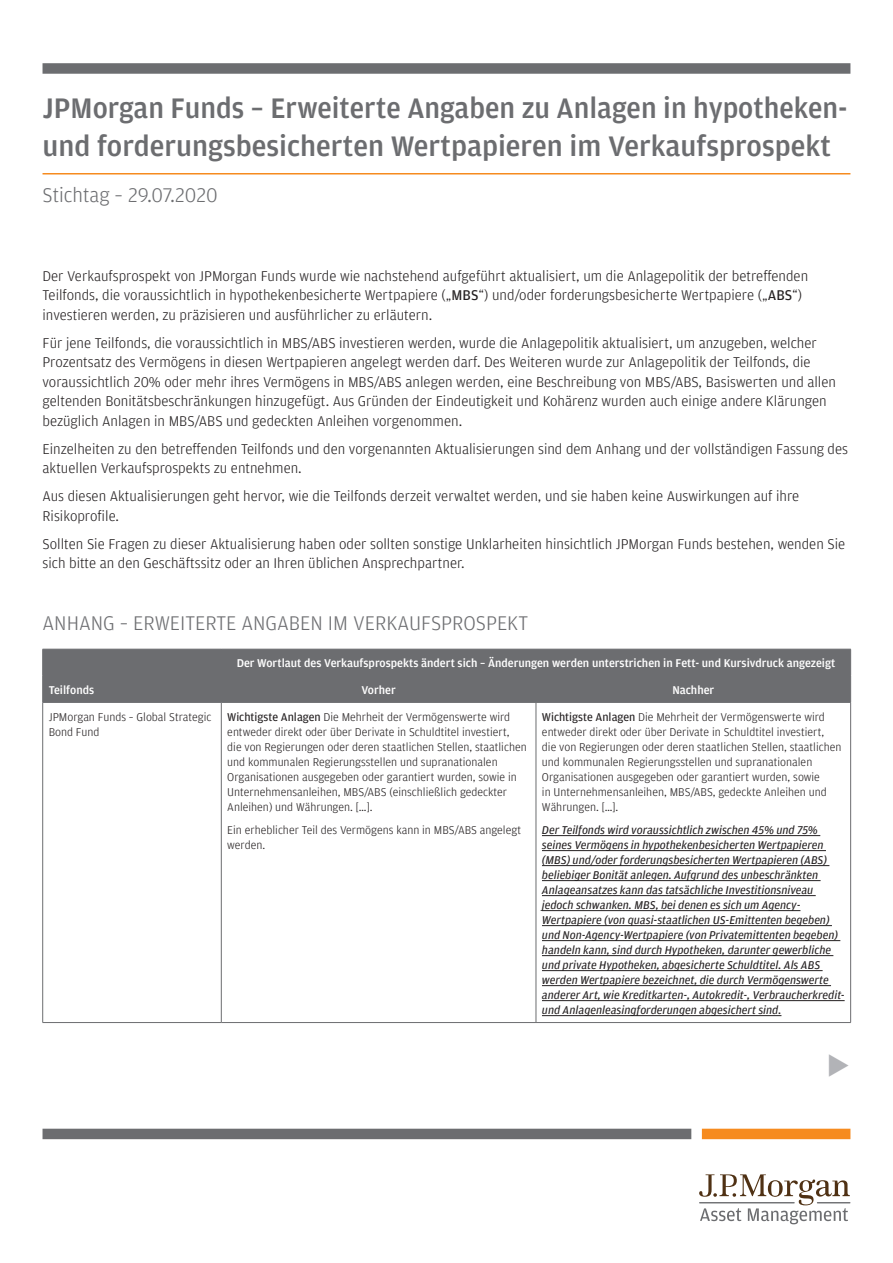
<style>
.page{position:relative;width:893px;height:1263px;background:#fff}
.page>*{position:absolute;margin:0;border:0;box-sizing:border-box;transform-origin:0 0}
.t1{font:500 30px/37.5px "Amplitude";color:#6c6d70}
.Title_Subhead{font:300 21px "Amplitude";color:#6c6d70}
.Body_copy{font:300 15px/19.5px "Amplitude";color:#231f20}
.Table_text{font:300 12px/15px "Amplitude";color:#231f20}
.Table_text-2{font:italic 12px/15px "Amplitude";color:#231f20}
.Table_text-3{font:500 12px "Amplitude";color:#fff}
.s1{font-weight:400}
</style>
<div class="page">
<div style="left:43px;top:63px;width:807px;height:11px;background:#6c6d70"></div>
<div style="left:42px;top:649px;width:809px;height:53px;background:#6c6d70"></div>
<hr style="left:43px;top:702px;width:178px;height:1px;background:#6c6d70">
<hr style="left:42px;top:702px;width:1px;height:320px;background:#6c6d70">
<hr style="left:221px;top:702px;width:315px;height:1px;background:#6c6d70">
<hr style="left:221px;top:702px;width:1px;height:320px;background:#6c6d70">
<hr style="left:536px;top:702px;width:315px;height:1px;background:#6c6d70">
<hr style="left:536px;top:702px;width:1px;height:320px;background:#6c6d70">
<hr style="left:850px;top:702px;width:1px;height:320px;background:#6c6d70">
<hr style="left:43px;top:1022px;width:178px;height:1px;background:#6c6d70">
<hr style="left:221px;top:1022px;width:315px;height:1px;background:#6c6d70">
<hr style="left:536px;top:1022px;width:315px;height:1px;background:#6c6d70">
<hr style="left:542px;top:835px;width:278px;height:1px;background:#231f20">
<hr style="left:542px;top:850px;width:284px;height:1px;background:#231f20">
<hr style="left:542px;top:865px;width:287px;height:1px;background:#231f20">
<hr style="left:542px;top:880px;width:279px;height:1px;background:#231f20">
<hr style="left:542px;top:895px;width:274px;height:1px;background:#231f20">
<hr style="left:542px;top:910px;width:258px;height:1px;background:#231f20">
<hr style="left:542px;top:925px;width:290px;height:1px;background:#231f20">
<hr style="left:542px;top:940px;width:298px;height:1px;background:#231f20">
<hr style="left:542px;top:955px;width:291px;height:1px;background:#231f20">
<hr style="left:542px;top:970px;width:281px;height:1px;background:#231f20">
<hr style="left:542px;top:985px;width:289px;height:1px;background:#231f20">
<hr style="left:542px;top:1000px;width:303px;height:1px;background:#231f20">
<hr style="left:542px;top:1015px;width:239px;height:1px;background:#231f20">
<hr style="left:43px;top:173px;width:807px;height:1px;background:#f68b1f">
<div style="left:43px;top:1129px;width:648px;height:10px;background:#6c6d70"></div>
<div style="left:702px;top:1129px;width:148px;height:10px;background:#f68b1f"></div>
<svg style="left:699px;top:1174px;width:151px;height:50px"></svg>
<p class="t1" style="left:43px;top:89px;width:806px">JPMorgan Funds – Erweiterte Angaben zu Anlagen in hypotheken&shy;und forderungsbesicherten Wertpapieren im Verkaufsprospekt</p>
<p class="Title_Subhead" style="left:43px;top:182px;width:177px">Stichtag – 29.07.2020</p>
<p class="Body_copy" style="left:43px;top:265px;width:767px">Der Verkaufsprospekt von JPMorgan Funds wurde wie nachstehend aufgeführt aktualisiert, um die Anlagepolitik der betreffenden<br>Teilfonds, die voraussichtlich in hypothekenbesicherte Wertpapiere („<span class="s1">MBS</span>“) und/oder forderungsbesicherte Wertpapiere („<span class="s1">ABS</span>“) investieren werden, zu präzisieren und ausführlicher zu erläutern.</p>
<p class="Body_copy" style="left:43px;top:332px;width:795px">Für jene Teilfonds, die voraussichtlich in MBS/ABS investieren werden, wurde die Anlagepolitik aktualisiert, um anzugeben, welcher Prozentsatz des Vermögens in diesen Wertpapieren angelegt werden darf. Des Weiteren wurde zur Anlagepolitik der Teilfonds, die voraussichtlich 20% oder mehr ihres Vermögens in MBS/ABS anlegen werden, eine Beschreibung von MBS/ABS, Basiswerten und allen geltenden Bonitätsbeschränkungen hinzugefügt. Aus Gründen der Eindeutigkeit und Kohärenz wurden auch einige andere Klärungen bezüglich Anlagen in MBS/ABS und gedeckten Anleihen vorgenommen.</p>
<p class="Body_copy" style="left:43px;top:438px;width:807px">Einzelheiten zu den betreffenden Teilfonds und den vorgenannten Aktualisierungen sind dem Anhang und der vollständigen Fassung des aktuellen Verkaufsprospekts zu entnehmen.</p>
<p class="Body_copy" style="left:43px;top:486px;width:758px">Aus diesen Aktualisierungen geht hervor, wie die Teilfonds derzeit verwaltet werden, und sie haben keine Auswirkungen auf ihre<br>Risikoprofile.</p>
<p class="Body_copy" style="left:43px;top:533px;width:804px">Sollten Sie Fragen zu dieser Aktualisierung haben oder sollten sonstige Unklarheiten hinsichtlich JPMorgan Funds bestehen, wenden Sie sich bitte an den Geschäftssitz oder an Ihren üblichen Ansprechpartner.</p>
<p class="Title_Subhead" style="left:43px;top:610px;width:487px">ANHANG – ERWEITERTE ANGABEN IM VERKAUFSPROSPEKT</p>
<p class="Table_text-3" style="left:49px;top:682px;width:47px">Teilfonds</p>
<p class="Table_text-3" style="left:237px;top:656px;width:600px">Der Wortlaut des Verkaufsprospekts ändert sich – Änderungen werden unterstrichen in Fett- und Kursivdruck angezeigt</p>
<p class="Table_text-3" style="left:361px;top:682px;width:36px">Vorher</p>
<p class="Table_text-3" style="left:672px;top:682px;width:43px">Nachher</p>
<p class="Table_text" style="left:49px;top:709px;width:164px">JPMorgan Funds – Global Strategic<br>Bond Fund</p>
<p class="Table_text" style="left:227px;top:709px;width:301px"><span class="s1">Wichtigste Anlagen</span> Die Mehrheit der Vermögenswerte wird entweder direkt oder über Derivate in Schuldtitel investiert, die von Regierungen oder deren staatlichen Stellen, staatlichen und kommunalen Regierungsstellen und supranationalen Organisationen ausgegeben oder garantiert wurden, sowie in Unternehmensanleihen, MBS/ABS (einschließlich gedeckter Anleihen) und Währungen. […].</p>
<p class="Table_text" style="left:227px;top:822px;width:295px">Ein erheblicher Teil des Vermögens kann in MBS/ABS angelegt werden.</p>
<p class="Table_text" style="left:542px;top:709px;width:301px"><span class="s1">Wichtigste Anlagen</span> Die Mehrheit der Vermögenswerte wird entweder direkt oder über Derivate in Schuldtitel investiert, die von Regierungen oder deren staatlichen Stellen, staatlichen und kommunalen Regierungsstellen und supranationalen Organisationen ausgegeben oder garantiert wurden, sowie<br>in Unternehmensanleihen, MBS/ABS, gedeckte Anleihen und Währungen. […].</p>
<p class="Table_text-2" style="left:542px;top:823px;width:304px">Der Teilfonds wird voraussichtlich zwischen 45% und 75% seines Vermögens in hypothekenbesicherten Wertpapieren (MBS) und/oder forderungsbesicherten Wertpapieren (ABS) beliebiger Bonität anlegen. Aufgrund des unbeschränkten Anlageansatzes kann das tatsächliche Investitionsniveau jedoch schwanken. MBS, bei denen es sich um Agency-Wertpapiere (von quasi-staatlichen US-Emittenten begeben) und Non-Agency-Wertpapiere (von Privatemittenten begeben) handeln kann, sind durch Hypotheken, darunter gewerbliche und private Hypotheken, abgesicherte Schuldtitel. Als ABS werden Wertpapiere bezeichnet, die durch Vermögenswerte anderer Art, wie Kreditkarten-, Autokredit-, Verbraucherkredit&shy;und Anlagenleasingforderungen abgesichert sind.</p>
</div>
